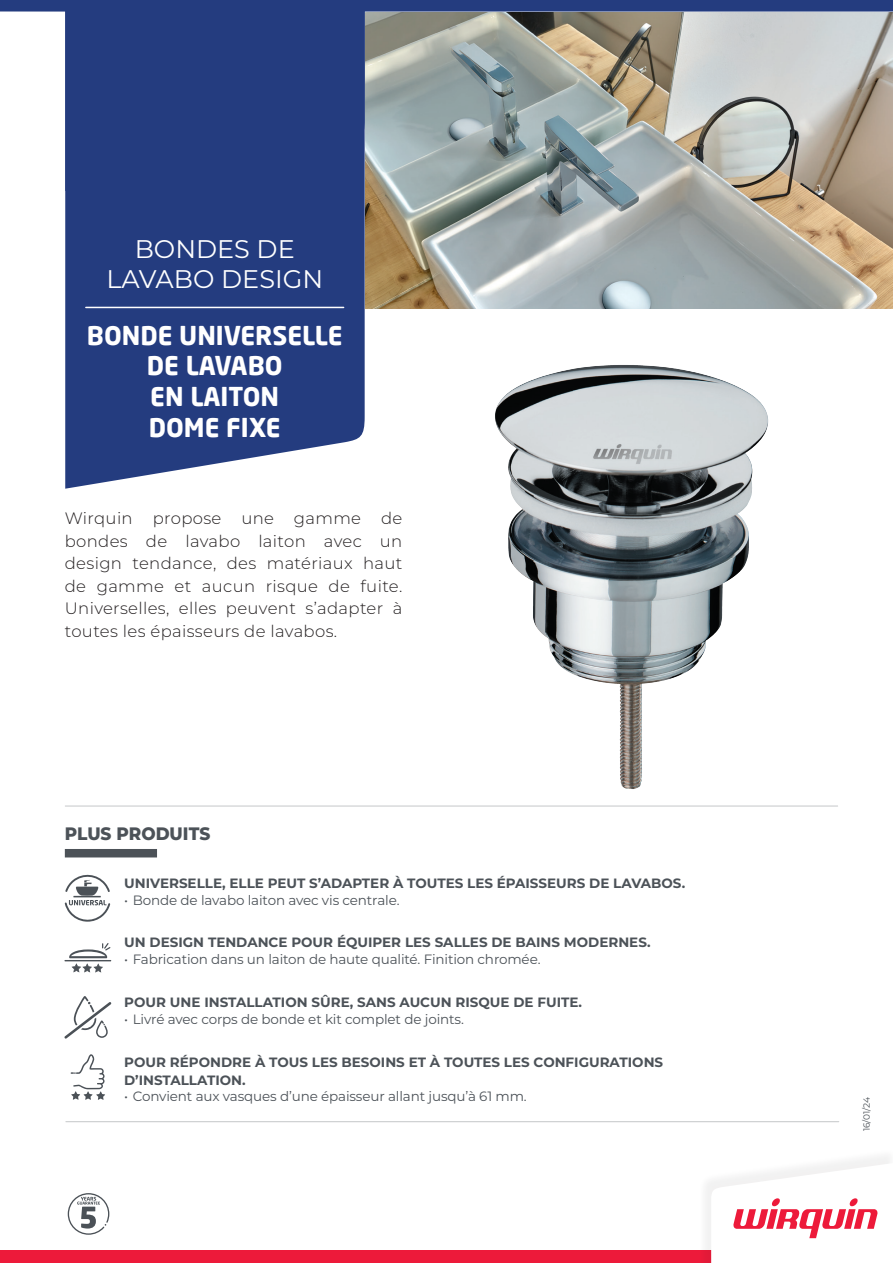
<style>
.page{position:relative;width:893px;height:1263px;background:#fff}
.page>*{position:absolute;margin:0;border:0;box-sizing:border-box;transform-origin:0 0}
.t1{font:700 25.5px/30.6px "Neo Sans Pro";color:#fff;text-align:center}
.t2{font:25.5px/30.6px "Montserrat";color:#fff;text-align:center}
.t3{font:800 18px "Montserrat";color:#4c5258;scale:.94 1}
.t4{font:300 16.5px/22.5px "Montserrat";letter-spacing:.02em;color:#231f20;text-align:justify}
.t5{font:700 13.5px/18px "Montserrat";color:#4c5258}
.t6{font:13.5px "Montserrat";letter-spacing:-.01em;color:#4c5258}
.t7{font:9px "Montserrat";color:#4c5258}
</style>
<div class="page">
<hr style="left:66px;top:1121px;width:773px;height:1px;background:#4c5258">
<div style="left:65px;top:849px;width:92px;height:8px;background:#4c5258"></div>
<svg style="left:508px;top:489px;width:244px;height:300px"></svg>
<div style="left:0;top:1250px;width:893px;height:13px;background:#ed1a3a"></div>
<svg style="left:0;top:0;width:893px;height:489px;fill:#243c7f"></svg>
<hr style="left:86px;top:307px;width:258px;height:1px;background:#fff">
<hr style="left:65px;top:806px;width:773px;height:1px;background:#4c5258">
<div style="left:698px;top:1148px;width:195px;height:115px;background:#231f20;opacity:.06"></div>
<svg style="left:711px;top:1160px;width:182px;height:103px"></svg>
<svg style="left:65px;top:875px;width:45px;height:47px"></svg>
<hr style="left:64px;top:960px;width:47px;height:1px;background:#4b5157">
<svg style="left:69px;top:943px;width:41px;height:29px"></svg>
<svg style="left:64px;top:996px;width:47px;height:42px"></svg>
<svg style="left:71px;top:1054px;width:34px;height:46px"></svg>
<svg style="left:68px;top:1193px;width:41px;height:42px"></svg>
<img style="left:366px;top:12px;width:527px;height:296px">
<h1 class="t2" style="left:106px;top:232px;width:218px">BONDES DE<br>LAVABO DESIGN</h1>
<h1 class="t1" style="left:87px;top:319px;width:257px">BONDE UNIVERSELLE<br>DE LAVABO<br>EN LAITON<br>DOME FIXE</h1>
<p class="t4" style="left:65px;top:506px;width:339px">Wirquin propose une gamme de bondes de lavabo laiton avec un design tendance, des matériaux haut de gamme et aucun risque de fuite.<br>Universelles, elles peuvent s’adapter à toutes les épaisseurs de lavabos.</p>
<h2 class="t3" style="left:65px;top:821px;width:156px">PLUS PRODUITS</h2>
<p class="t5" style="left:124px;top:873px;width:563px">UNIVERSELLE, ELLE PEUT S’ADAPTER À TOUTES LES ÉPAISSEURS DE LAVABOS.</p>
<p class="t6" style="left:124px;top:891px;width:277px">• Bonde de lavabo laiton avec vis centrale.</p>
<p class="t5" style="left:124px;top:933px;width:528px">UN DESIGN TENDANCE POUR ÉQUIPER LES SALLES DE BAINS MODERNES.</p>
<p class="t6" style="left:124px;top:950px;width:418px">• Fabrication dans un laiton de haute qualité. Finition chromée.</p>
<p class="t5" style="left:124px;top:992px;width:459px">POUR UNE INSTALLATION SÛRE, SANS AUCUN RISQUE DE FUITE.</p>
<p class="t6" style="left:124px;top:1010px;width:341px">• Livré avec corps de bonde et kit complet de joints.</p>
<p class="t5" style="left:124px;top:1052px;width:540px">POUR RÉPONDRE À TOUS LES BESOINS ET À TOUTES LES CONFIGURATIONS<br>D’INSTALLATION.</p>
<p class="t6" style="left:124px;top:1086px;width:404px">• Convient aux vasques d’une épaisseur allant jusqu’à 61 mm.</p>
<p class="t7" style="left:860px;top:1131px;width:36px;rotate:-90deg">16/01/24</p>
</div>
